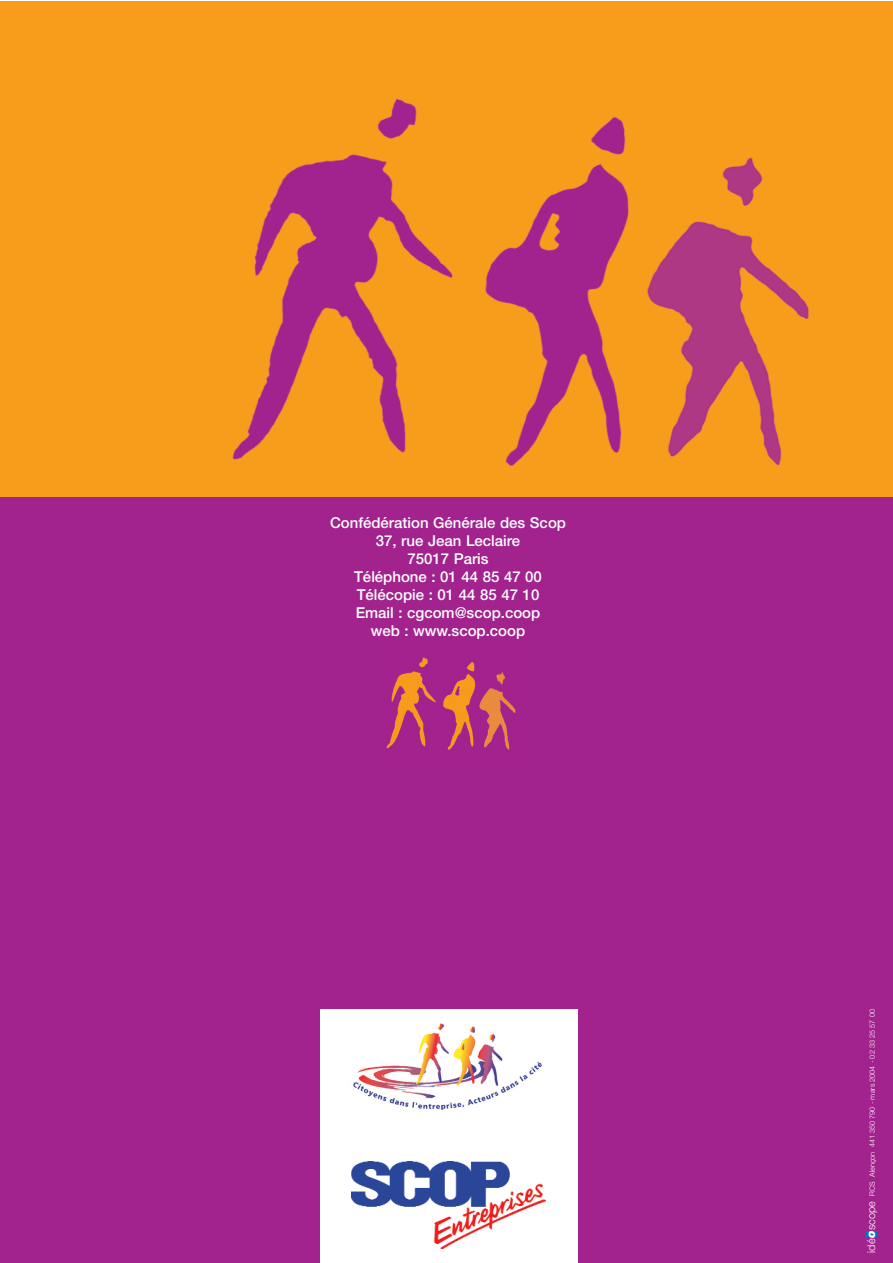
<style>
.page{position:relative;width:893px;height:1263px;background:#fff}
.page>*{position:absolute;margin:0;border:0;box-sizing:border-box;transform-origin:0 0}
.t1{font:500 15px/18px "Helvetica Neue";color:#fff;text-align:center}
.t2{font:italic 900 12.15px "Helvetica Neue";color:#fff}
.t3{font:300 10.8px "Helvetica Neue";color:#fff}
.t4{font:300 7.2px "Helvetica Neue";color:#fff}
</style>
<div class="page">
<div style="left:0;top:1px;width:893px;height:593px;background:#f89c1c"></div>
<img style="left:232px;top:98px;width:577px;height:368px">
<div style="left:0;top:497px;width:893px;height:766px;background:#a2238e"></div>
<img style="left:386px;top:657px;width:130px;height:93px">
<div style="left:320px;top:1135px;width:257px;height:128px;background:#fff"></div>
<img style="left:351px;top:1161px;width:195px;height:87px">
<div style="left:320px;top:1009px;width:258px;height:129px;background:#fff"></div>
<img style="left:353px;top:1024px;width:189px;height:85px">
<div style="left:865px;top:1231px;width:12px;height:7px;background:#0072bc"></div>
<p class="t1" style="left:330px;top:515px;width:238px">Confédération Générale des Scop<br>37, rue Jean Leclaire<br>75017 Paris<br>Téléphone : 01 44 85 47 00<br>Télécopie : 01 44 85 47 10<br>Email : cgcom@scop.coop<br>web : www.scop.coop</p>
<p class="t4" style="left:870px;top:1196px;width:188px;rotate:-90deg">RCS Alençon 441 350 790 - mars 2004 - 02 33 25 57 00</p>
<p class="t3" style="left:867px;top:1230px;width:30px;rotate:-90deg">scope</p>
<p class="t2" style="left:866px;top:1238px;width:9px;rotate:-90deg">o</p>
<p class="t3" style="left:867px;top:1253px;width:15px;rotate:-90deg">idé</p>
</div>
